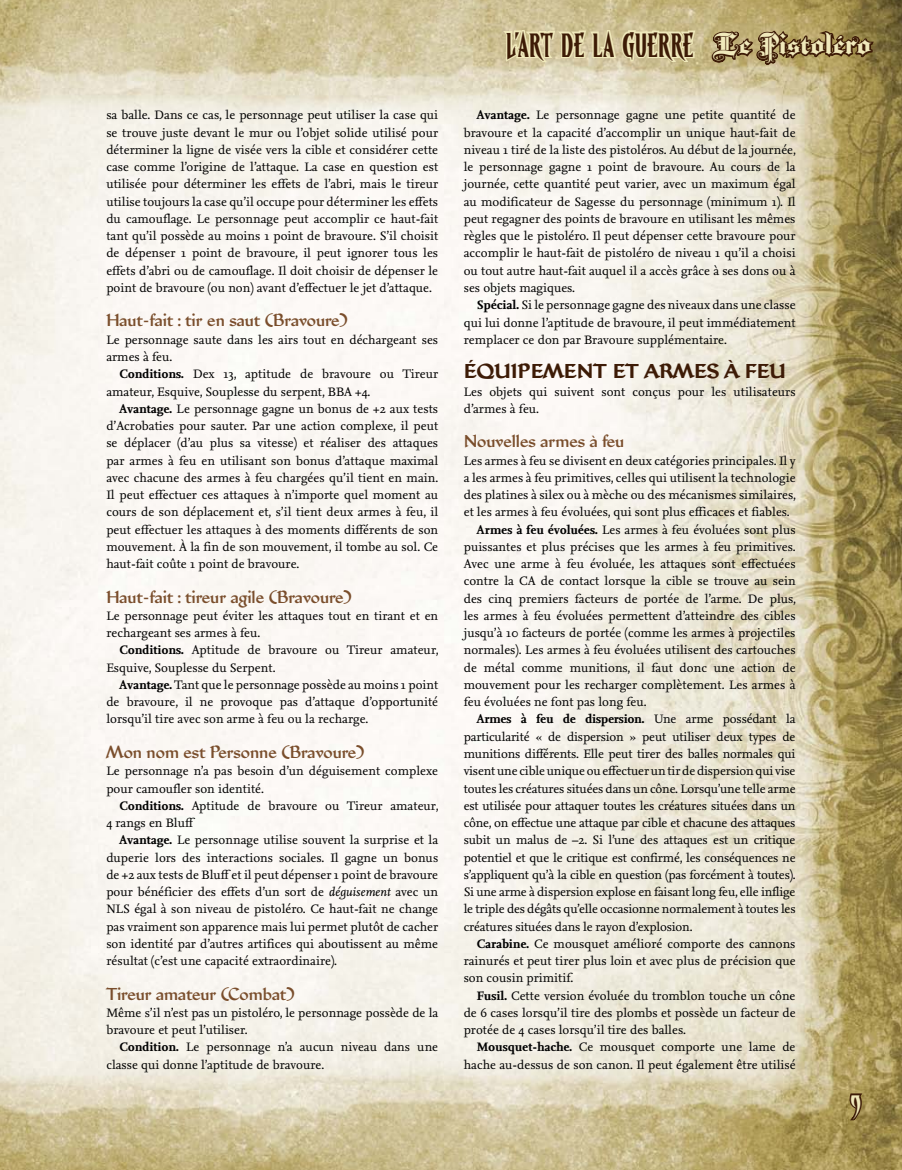
<style>
.page{position:relative;width:902px;height:1170px;background:#fff}
.page>*{position:absolute;margin:0;border:0;box-sizing:border-box;transform-origin:0 0}
.t1{font:30px "Pathfinder";letter-spacing:.015em;color:#3d1b06}
.t2{font:30px "CC Treacherous Curves";color:#f0e9bb}
.t3{font:700 21px "Jubilee";color:#3d1b06}
.t4{font:500 18px "Jubilee";color:#7a4e2c}
.t5{font:12.75px/17.2px "Nexus Serif";color:#000}
.t6{font:700 12.75px "Nexus Serif";letter-spacing:-.015em;color:#000}
.s1{font-weight:700}
.s2{font-style:italic}
.s3{font-family:"Pathfinder 01"}
.s4{font-family:"Baroque Text JF";font-size:27px;color:#f0e9bb}
.s5{font-weight:400}
</style>
<div class="page">
<img style="left:0;top:0;width:901px;height:1169px">
<svg style="left:499px;top:0;width:375px;height:96px;background:#c1b286"></svg>
<svg style="left:846px;top:1091px;width:16px;height:30px"></svg>
<p class="t5" style="left:106px;top:106px;width:333px;text-align:justify">sa balle. Dans ce cas, le personnage peut utiliser la case qui se trouve juste devant le mur ou l’objet solide utilisé pour déterminer la ligne de visée vers la cible et considérer cette case comme l’origine de l’attaque. La case en question est utilisée pour déterminer les effets de l’abri, mais le tireur utilise toujours la case qu’il occupe pour déterminer les effets du camouflage. Le personnage peut accomplir ce haut-fait tant qu’il possède au moins 1 point de bravoure. S’il choisit de dépenser 1 point de bravoure, il peut ignorer tous les effets d’abri ou de camouflage. Il doit choisir de dépenser le point de bravoure (ou non) avant d’effectuer le jet d’attaque.</p>
<h3 class="t4" style="left:106px;top:310px;width:243px">Haut-fait : tir en saut (Bravoure)</h3>
<p class="t5" style="left:106px;top:331px;width:333px">Le personnage saute dans les airs tout en déchargeant ses armes à feu.</p>
<p class="t5" style="left:106px;top:365px;width:333px;text-indent:13px"><span class="s1">Conditions.</span> Dex 13, aptitude de bravoure ou Tireur amateur, Esquive, Souplesse du serpent, BBA +4.</p>
<p class="t5" style="left:106px;top:400px;width:333px;text-align:justify;text-indent:13px"><span class="s1">Avantage.</span> Le personnage gagne un bonus de +2 aux tests d’Acrobaties pour sauter. Par une action complexe, il peut se déplacer (d’au plus sa vitesse) et réaliser des attaques par armes à feu en utilisant son bonus d’attaque maximal avec chacune des armes à feu chargées qu’il tient en main.<br>Il peut effectuer ces attaques à n’importe quel moment au cours de son déplacement et, s’il tient deux armes à feu, il peut effectuer les attaques à des moments différents de son mouvement. À la fin de son mouvement, il tombe au sol. Ce haut-fait coûte 1 point de bravoure.</p>
<h3 class="t4" style="left:106px;top:586px;width:247px">Haut-fait : tireur agile (Bravoure)</h3>
<p class="t5" style="left:106px;top:607px;width:333px">Le personnage peut éviter les attaques tout en tirant et en rechargeant ses armes à feu.</p>
<p class="t5" style="left:106px;top:641px;width:334px;text-indent:13px"><span class="s1">Conditions.</span> Aptitude de bravoure ou Tireur amateur,<br>Esquive, Souplesse du Serpent.</p>
<p class="t5" style="left:106px;top:676px;width:333px;text-align:justify;text-indent:13px"><span class="s1">Avantage.</span> Tant que le personnage possède au moins 1 point de bravoure, il ne provoque pas d’attaque d’opportunité lorsqu’il tire avec son arme à feu ou la recharge.</p>
<h3 class="t4" style="left:106px;top:742px;width:260px">Mon nom est Personne (Bravoure)</h3>
<p class="t5" style="left:106px;top:762px;width:333px">Le personnage n’a pas besoin d’un déguisement complexe pour camoufler son identité.</p>
<p class="t5" style="left:106px;top:796px;width:333px;text-indent:13px"><span class="s1">Conditions.</span> Aptitude de bravoure ou Tireur amateur,<br>4 rangs en Bluff</p>
<p class="t5" style="left:106px;top:831px;width:333px;text-align:justify;text-indent:13px"><span class="s1">Avantage.</span> Le personnage utilise souvent la surprise et la duperie lors des interactions sociales. Il gagne un bonus de +2 aux tests de Bluff et il peut dépenser 1 point de bravoure pour bénéficier des effets d’un sort de <span class="s2">déguisement</span> avec un NLS égal à son niveau de pistoléro. Ce haut-fait ne change pas vraiment son apparence mais lui permet plutôt de cacher son identité par d’autres artifices qui aboutissent au même résultat (c’est une capacité extraordinaire).</p>
<h3 class="t4" style="left:106px;top:983px;width:190px">Tireur amateur (Combat)</h3>
<p class="t5" style="left:106px;top:1003px;width:333px">Même s’il n’est pas un pistoléro, le personnage possède de la bravoure et peut l’utiliser.</p>
<p class="t5" style="left:106px;top:1038px;width:333px;text-indent:13px"><span class="s1">Condition.</span> Le personnage n’a aucun niveau dans une classe qui donne l’aptitude de bravoure.</p>
<h1 class="t1" style="left:506px;top:27px;width:367px"><span class="s3">L</span>’ART DE LA GUERRE <span class="s4">Le Pistoléro</span></h1>
<p class="t5" style="left:463px;top:106px;width:334px;text-align:justify;text-indent:13px"><span class="s1">Avantage.</span> Le personnage gagne une petite quantité de bravoure et la capacité d’accomplir un unique haut-fait de niveau 1 tiré de la liste des pistoléros. Au début de la journée, le personnage gagne 1 point de bravoure. Au cours de la journée, cette quantité peut varier, avec un maximum égal au modificateur de Sagesse du personnage (minimum 1). Il peut regagner des points de bravoure en utilisant les mêmes règles que le pistoléro. Il peut dépenser cette bravoure pour accomplir le haut-fait de pistoléro de niveau 1 qu’il a choisi ou tout autre haut-fait auquel il a accès grâce à ses dons ou à ses objets magiques.</p>
<p class="t5" style="left:463px;top:296px;width:333px;text-align:justify;text-indent:13px"><span class="s1">Spécial.</span> Si le personnage gagne des niveaux dans une classe qui lui donne l’aptitude de bravoure, il peut immédiatement remplacer ce don par Bravoure supplémentaire.</p>
<h2 class="t3" style="left:463px;top:359px;width:324px">ÉQUIPEMENT ET ARMES À FEU</h2>
<p class="t5" style="left:463px;top:382px;width:333px">Les objets qui suivent sont conçus pour les utilisateurs d’armes à feu.</p>
<h3 class="t4" style="left:463px;top:431px;width:162px">Nouvelles armes à feu</h3>
<p class="t5" style="left:463px;top:451px;width:333px">Les armes à feu se divisent en deux catégories principales. Il y</p>
<p class="t5" style="left:463px;top:469px;width:333px">a les armes à feu primitives, celles qui utilisent la technologie</p>
<p class="t5" style="left:463px;top:486px;width:334px">des platines à silex ou à mèche ou des mécanismes similaires,</p>
<p class="t5" style="left:463px;top:503px;width:327px">et les armes à feu évoluées, qui sont plus efficaces et fiables.</p>
<p class="t5" style="left:476px;top:520px;width:320px"><span class="s1">Armes à feu évoluées.</span> Les armes à feu évoluées sont plus</p>
<p class="t5" style="left:463px;top:538px;width:333px">puissantes et plus précises que les armes à feu primitives.</p>
<p class="t5" style="left:463px;top:555px;width:333px">Avec une arme à feu évoluée, les attaques sont effectuées</p>
<p class="t5" style="left:463px;top:572px;width:333px">contre la CA de contact lorsque la cible se trouve au sein</p>
<p class="t5" style="left:463px;top:589px;width:334px">des cinq premiers facteurs de portée de l’arme. De plus,</p>
<p class="t5" style="left:463px;top:607px;width:333px">les armes à feu évoluées permettent d’atteindre des cibles</p>
<p class="t5" style="left:463px;top:624px;width:333px">jusqu’à 10 facteurs de portée (comme les armes à projectiles</p>
<p class="t5" style="left:463px;top:641px;width:333px">normales). Les armes à feu évoluées utilisent des cartouches</p>
<p class="t5" style="left:463px;top:658px;width:333px">de métal comme munitions, il faut donc une action de</p>
<p class="t5" style="left:463px;top:676px;width:333px">mouvement pour les recharger complètement. Les armes à</p>
<p class="t5" style="left:463px;top:693px;width:184px">feu évoluées ne font pas long feu.</p>
<p class="t6" style="left:476px;top:711px;width:320px">Armes à feu de dispersion. <span class="s5">Une arme possédant la</span></p>
<p class="t5" style="left:463px;top:727px;width:333px">particularité « de dispersion » peut utiliser deux types de</p>
<p class="t5" style="left:463px;top:745px;width:333px">munitions différents. Elle peut tirer des balles normales qui</p>
<p class="t5" style="left:463px;top:762px;width:333px">visent une cible unique ou effectuer un tir de dispersion qui vise</p>
<p class="t5" style="left:463px;top:779px;width:333px">toutes les créatures situées dans un cône. Lorsqu’une telle arme</p>
<p class="t5" style="left:463px;top:796px;width:333px">est utilisée pour attaquer toutes les créatures situées dans un</p>
<p class="t5" style="left:463px;top:814px;width:333px">cône, on effectue une attaque par cible et chacune des attaques</p>
<p class="t5" style="left:463px;top:831px;width:333px">subit un malus de –2. Si l’une des attaques est un critique</p>
<p class="t5" style="left:463px;top:848px;width:333px">potentiel et que le critique est confirmé, les conséquences ne</p>
<p class="t5" style="left:463px;top:865px;width:333px">s’appliquent qu’à la cible en question (pas forcément à toutes).</p>
<p class="t5" style="left:463px;top:883px;width:333px">Si une arme à dispersion explose en faisant long feu, elle inflige</p>
<p class="t5" style="left:463px;top:900px;width:333px">le triple des dégâts qu’elle occasionne normalement à toutes les</p>
<p class="t5" style="left:463px;top:917px;width:230px">créatures situées dans le rayon d’explosion.</p>
<p class="t5" style="left:476px;top:934px;width:320px"><span class="s1">Carabine.</span> Ce mousquet amélioré comporte des cannons</p>
<p class="t5" style="left:463px;top:952px;width:333px">rainurés et peut tirer plus loin et avec plus de précision que</p>
<p class="t5" style="left:463px;top:969px;width:111px">son cousin primitif.</p>
<p class="t5" style="left:476px;top:986px;width:320px"><span class="s1">Fusil.</span> Cette version évoluée du tromblon touche un cône</p>
<p class="t5" style="left:463px;top:1003px;width:333px">de 6 cases lorsqu’il tire des plombs et possède un facteur de</p>
<p class="t5" style="left:463px;top:1021px;width:224px">protée de 4 cases lorsqu’il tire des balles.</p>
<p class="t5" style="left:476px;top:1038px;width:320px"><span class="s1">Mousquet-hache.</span> Ce mousquet comporte une lame de</p>
<p class="t5" style="left:463px;top:1055px;width:333px">hache au-dessus de son canon. Il peut également être utilisé</p>
<h1 class="t2" style="left:851px;top:1088px;width:11px">9</h1>
</div>
